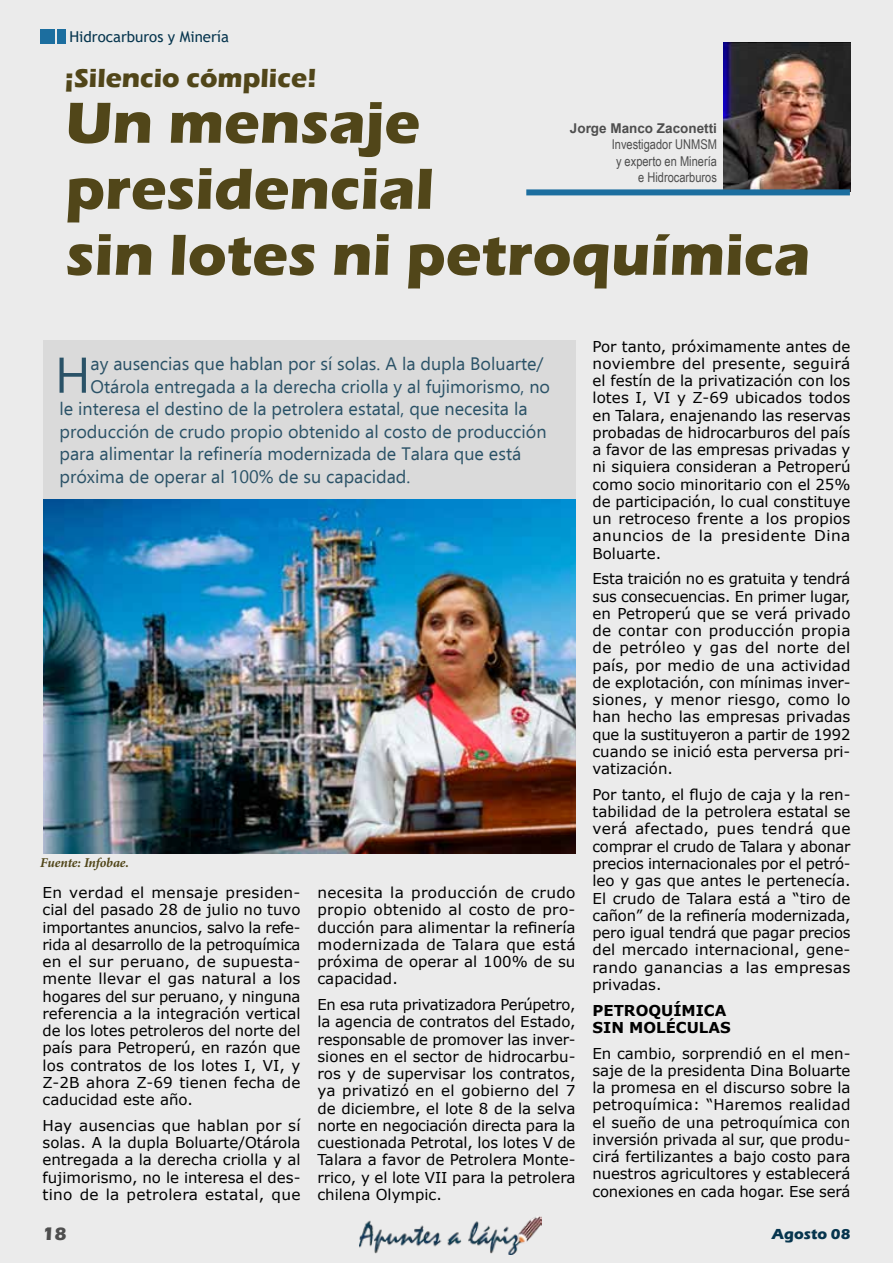
<style>
.page{position:relative;width:893px;height:1263px;background:#ebebeb}
.page>*{position:absolute;margin:0;border:0;box-sizing:border-box;transform-origin:0 0}
.t1{font:700 60px/66px "Eras ITC";color:#514619}
.t2{font:50.1px "Ebrima";color:#06354e}
.t3{font:700 27px "Eras ITC";color:#514619}
.t4{font:700 18.75px "Eras ITC";color:#4e4e4e}
.t5{font:18px "Ebrima";color:#06354e}
.t6{font:15px/17.2px "Verdana";color:#000;text-align:justify}
.t7{font:700 15px/17.2px "Verdana";color:#000}
.t8{font:15px "Trebuchet MS";color:#06354e}
.t9{font:700 15px "Eras ITC";color:#06354e}
.t10{font:13.5px/16.2px "Arial Narrow";color:#4e4e4e;text-align:right}
.t11{font:700 13.5px "Arial";color:#4e4e4e}
.t12{font:italic 700 13.5px "Minion Pro";letter-spacing:-.01em;color:#514619}
</style>
<div class="page">
<img style="left:359px;top:1216px;width:182px;height:38px">
<img style="left:724px;top:43px;width:126px;height:146px">
<div style="left:43px;top:340px;width:532px;height:160px;background:#d7d7d7"></div>
<div style="left:40px;top:29px;width:15px;height:15px;background:#1c6e9f"></div>
<div style="left:57px;top:29px;width:9px;height:15px;background:#1c6e9f"></div>
<div style="left:526px;top:189px;width:324px;height:6px;background:#1c6e9f"></div>
<img style="left:43px;top:500px;width:532px;height:353px">
<p class="t8" style="left:69px;top:27px;width:161px">Hidrocarburos y Minería</p>
<h3 class="t3" style="left:65px;top:62px;width:253px">¡Silencio cómplice!</h3>
<h1 class="t1" style="left:66px;top:90px;width:746px">Un mensaje<br>presidencial<br>sin lotes ni petroquímica</h1>
<p class="t11" style="left:570px;top:119px;width:149px">Jorge Manco Zaconetti</p>
<p class="t10" style="left:612px;top:136px;width:107px">Investigador UNMSM y experto en Minería e Hidrocarburos</p>
<h2 class="t2" style="left:55px;top:338px;width:37px">H</h2>
<p class="t5" style="left:91px;top:350px;width:455px">ay ausencias que hablan por sí solas. A la dupla Boluarte/</p>
<p class="t5" style="left:91px;top:373px;width:461px">Otárola entregada a la derecha criolla y al fujimorismo, no</p>
<p class="t5" style="left:60px;top:395px;width:470px">le interesa el destino de la petrolera estatal, que necesita la</p>
<p class="t5" style="left:60px;top:418px;width:489px">producción de crudo propio obtenido al costo de producción</p>
<p class="t5" style="left:60px;top:440px;width:463px">para alimentar la refinería modernizada de Talara que está</p>
<p class="t5" style="left:60px;top:463px;width:352px">próxima de operar al 100% de su capacidad.</p>
<p class="t12" style="left:40px;top:853px;width:90px">Fuente: Infobae.</p>
<p class="t6" style="left:43px;top:884px;width:260px">En verdad el mensaje presiden&shy;cial del pasado 28 de julio no tuvo importantes anuncios, salvo la refe&shy;rida al desarrollo de la petroquímica en el sur peruano, de supuesta&shy;mente llevar el gas natural a los hogares del sur peruano, y ninguna referencia a la integración vertical de los lotes petroleros del norte del país para Petroperú, en razón que los contratos de los lotes I, VI, y Z-2B ahora Z-69 tienen fecha de caducidad este año.</p>
<p class="t6" style="left:43px;top:1117px;width:260px">Hay ausencias que hablan por sí solas. A la dupla Boluarte/Otárola entregada a la derecha criolla y al fujimorismo, no le interesa el des&shy;tino de la petrolera estatal, que</p>
<p class="t6" style="left:317px;top:884px;width:260px">necesita la producción de crudo propio obtenido al costo de pro&shy;ducción para alimentar la refinería modernizada de Talara que está próxima de operar al 100% de su capacidad.</p>
<p class="t6" style="left:317px;top:996px;width:260px">En esa ruta privatizadora Perúpetro, la agencia de contratos del Estado, responsable de promover las inver&shy;siones en el sector de hidrocarbu&shy;ros y de supervisar los contratos, ya privatizó en el gobierno del 7 de diciembre, el lote 8 de la selva norte en negociación directa para la cuestionada Petrotal, los lotes V de Talara a favor de Petrolera Monte&shy;rrico, y el lote VII para la petrolera chilena Olympic.</p>
<p class="t6" style="left:592px;top:337px;width:260px">Por tanto, próximamente antes de noviembre del presente, seguirá el festín de la privatización con los lotes I, VI y Z-69 ubicados todos en Talara, enajenando las reservas probadas de hidrocarburos del país a favor de las empresas privadas y ni siquiera consideran a Petroperú como socio minoritario con el 25% de participación, lo cual constituye un retroceso frente a los propios anuncios de la presidente Dina Boluarte.</p>
<p class="t6" style="left:592px;top:570px;width:260px">Esta traición no es gratuita y tendrá sus consecuencias. En primer lugar, en Petroperú que se verá privado de contar con producción propia de petróleo y gas del norte del país, por medio de una actividad de explotación, con mínimas inver&shy;siones, y menor riesgo, como lo han hecho las empresas privadas que la sustituyeron a partir de 1992 cuando se inició esta perversa pri&shy;vatización.</p>
<p class="t6" style="left:592px;top:786px;width:260px">Por tanto, el flujo de caja y la ren&shy;tabilidad de la petrolera estatal se verá afectado, pues tendrá que comprar el crudo de Talara y abonar precios internacionales por el petró&shy;leo y gas que antes le pertenecía.<br>El crudo de Talara está a “tiro de cañon” de la refinería modernizada, pero igual tendrá que pagar precios del mercado internacional, gene&shy;rando ganancias a las empresas privadas.</p>
<p class="t7" style="left:592px;top:1001px;width:140px">PETROQUÍMICA<br>SIN MOLÉCULAS</p>
<p class="t6" style="left:592px;top:1044px;width:260px">En cambio, sorprendió en el men&shy;saje de la presidenta Dina Boluarte la promesa en el discurso sobre la petroquímica: “Haremos realidad el sueño de una petroquímica con inversión privada al sur, que produ&shy;cirá fertilizantes a bajo costo para nuestros agricultores y establecerá conexiones en cada hogar. Ese será</p>
<p class="t4" style="left:42px;top:1223px;width:26px">18</p>
<p class="t9" style="left:772px;top:1226px;width:80px">Agosto 08</p>
</div>
